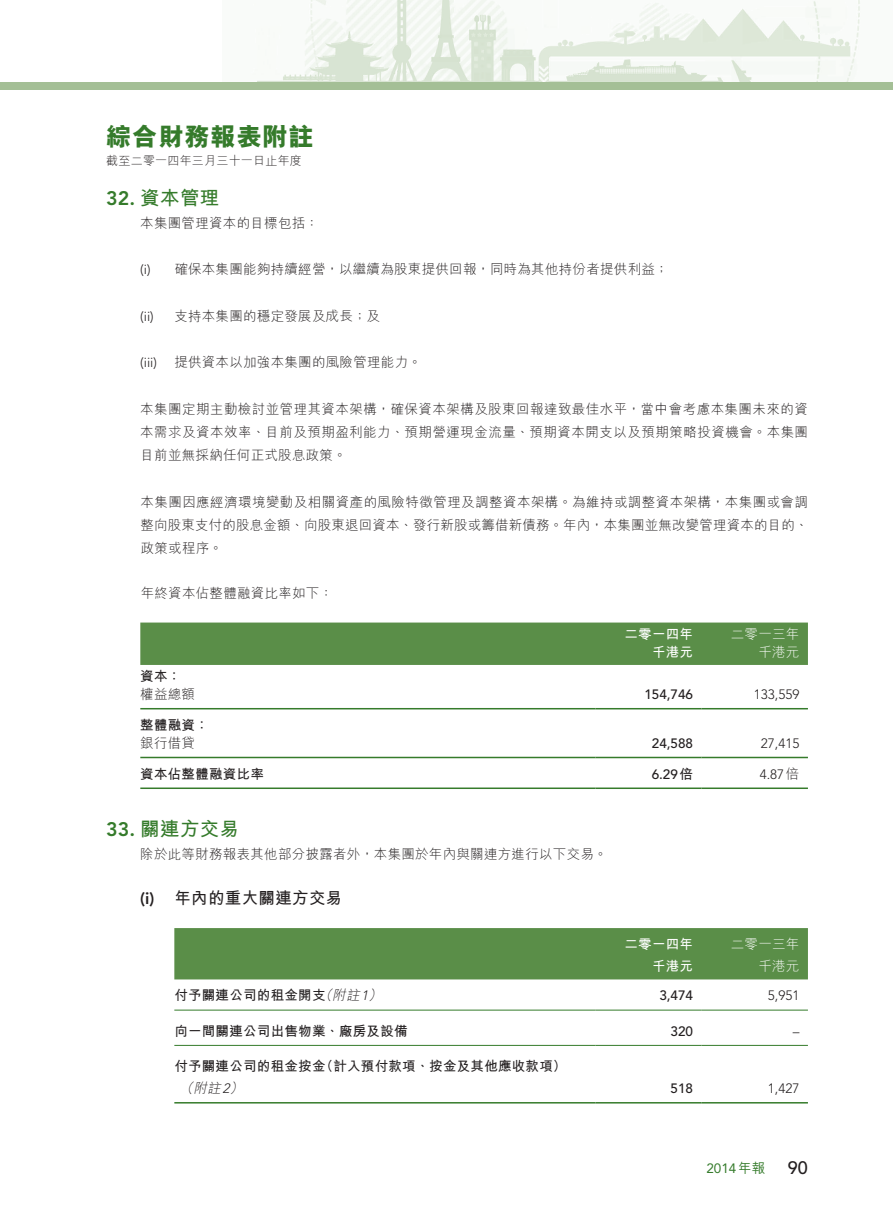
<style>
.page{position:relative;width:893px;height:1212px;background:#fff}
.page>*{position:absolute;margin:0;border:0;box-sizing:border-box;transform-origin:0 0}
.t1{font:800 25.5px "M Hei HK";letter-spacing:.02em;color:#357b2b}
.t2{font:700 19.5px "M Hei HK";letter-spacing:.02em;color:#357b2b}
.t3{font:500 18px "Avenir LT Std";color:#231f20}
.t4{font:700 16.5px "M Hei HK";letter-spacing:.02em;color:#231f20}
.t5{font:800 16.5px "Avenir LT Std";color:#231f20}
.t6{font:300 13.5px/23.2px "M Hei HK";letter-spacing:.02em;color:#231f20;text-align:justify}
.t7{font:700 13.5px "M Hei HK";letter-spacing:.02em;color:#231f20}
.t8{font:300 13.5px "Avenir LT Std";color:#231f20}
.t9{font:500 13.5px "Avenir LT Std";color:#231f20}
.t10{font:300 13.5px "M Hei HK";letter-spacing:.02em;color:#fff}
.t11{font:700 13.5px "M Hei HK";letter-spacing:.02em;color:#fff}
.t12{font:italic 300 13.5px "M Hei HK";color:#231f20}
.t13{font:13.5px "Avenir LT Std";color:#357b2b}
.t14{font:300 12px "M Hei HK";letter-spacing:.02em;color:#231f20}
.s1{font-family:"Avenir LT Std";font-weight:800}
.s2{font-family:"M Hei HK";font-weight:700}
.s3{font-family:"M Hei HK"}
.s4{font-family:"Avenir LT Std"}
.s5{font-family:"M Hei HK";font-weight:500}
</style>
<div class="page">
<img style="left:257px;top:0;width:603px;height:82px">
<div style="left:0;top:82px;width:893px;height:7px;background:#a4bf96"></div>
<div style="left:140px;top:622px;width:668px;height:43px;background:#5a8e48"></div>
<hr style="left:140px;top:708px;width:455px;height:1px;background:#357b2b">
<hr style="left:595px;top:708px;width:107px;height:1px;background:#357b2b">
<hr style="left:702px;top:708px;width:106px;height:1px;background:#357b2b">
<hr style="left:140px;top:757px;width:455px;height:1px;background:#357b2b">
<hr style="left:595px;top:757px;width:107px;height:1px;background:#357b2b">
<hr style="left:702px;top:757px;width:106px;height:1px;background:#357b2b">
<hr style="left:140px;top:787px;width:455px;height:2px;background:#357b2b">
<hr style="left:595px;top:787px;width:107px;height:2px;background:#357b2b">
<hr style="left:702px;top:787px;width:106px;height:2px;background:#357b2b">
<div style="left:174px;top:928px;width:634px;height:51px;background:#5a8e48"></div>
<hr style="left:174px;top:1010px;width:421px;height:1px;background:#357b2b">
<hr style="left:595px;top:1010px;width:107px;height:1px;background:#357b2b">
<hr style="left:702px;top:1010px;width:106px;height:1px;background:#357b2b">
<hr style="left:174px;top:1045px;width:421px;height:1px;background:#357b2b">
<hr style="left:595px;top:1045px;width:107px;height:1px;background:#357b2b">
<hr style="left:702px;top:1045px;width:106px;height:1px;background:#357b2b">
<hr style="left:174px;top:1102px;width:421px;height:1px;background:#357b2b">
<hr style="left:595px;top:1102px;width:107px;height:1px;background:#357b2b">
<hr style="left:702px;top:1102px;width:106px;height:1px;background:#357b2b">
<h1 class="t1" style="left:106px;top:124px;width:209px">綜合財務報表附註</h1>
<p class="t14" style="left:106px;top:154px;width:197px">截至二零一四年三月三十一日止年度</p>
<h2 class="t2" style="left:106px;top:183px;width:115px"><span class="s1">32.</span> 資本管理</h2>
<p class="t6" style="left:140px;top:211px;width:180px">本集團管理資本的目標包括：</p>
<p class="t6" style="left:174px;top:257px;width:496px">確保本集團能夠持續經營，以繼續為股東提供回報，同時為其他持份者提供利益;</p>
<p class="t8" style="left:140px;top:262px;width:12px">)i(</p>
<p class="t8" style="left:140px;top:308px;width:15px">)i i(</p>
<p class="t6" style="left:174px;top:304px;width:207px">支持本集團的穩定發展及成長；及</p>
<p class="t6" style="left:174px;top:350px;width:249px">提供資本以加強本集團的風險管理能力。</p>
<p class="t8" style="left:140px;top:355px;width:18px">(iii)</p>
<p class="t6" style="left:140px;top:397px;width:669px">本集團定期主動檢討並管理其資本架構，確保資本架構及股東回報達致最佳水平，當中會考慮本集團未來的資本需求及資本效率、目前及預期盈利能力、預期營運現金流量、預期資本開支以及預期策略投資機會。本集團目前並無採納任何正式股息政策。</p>
<p class="t6" style="left:140px;top:490px;width:669px">本集團因應經濟環境變動及相關資產的風險特徵管理及調整資本架構。為維持或調整資本架構，本集團或會調整向股東支付的股息金額、向股東退回資本、發行新股或籌借新債務。年內，本集團並無改變管理資本的目的、政策或程序。</p>
<p class="t6" style="left:141px;top:581px;width:194px">年終資本佔整體融資比率如下：</p>
<p class="t10" style="left:731px;top:627px;width:70px">二零一三年</p>
<p class="t11" style="left:624px;top:624px;width:70px">二零一四年</p>
<p class="t11" style="left:652px;top:642px;width:43px">千港元</p>
<p class="t10" style="left:758px;top:645px;width:43px">千港元</p>
<p class="t7" style="left:140px;top:666px;width:42px">資本：</p>
<p class="t6" style="left:140px;top:682px;width:56px">權益總額</p>
<p class="t7" style="left:140px;top:715px;width:70px">整體融資：</p>
<p class="t9" style="left:644px;top:687px;width:50px">154,746</p>
<p class="t8" style="left:754px;top:687px;width:47px">133,559</p>
<p class="t6" style="left:140px;top:731px;width:56px">銀行借貸</p>
<p class="t9" style="left:652px;top:735px;width:43px">24,588</p>
<p class="t8" style="left:761px;top:735px;width:40px">27,415</p>
<p class="t7" style="left:140px;top:764px;width:125px">資本佔整體融資比率</p>
<h2 class="t2" style="left:106px;top:815px;width:135px"><span class="s1">33.</span> 關連方交易</h2>
<p class="t6" style="left:140px;top:842px;width:469px">除於此等財務報表其他部分披露者外，本集團於年內與關連方進行以下交易。</p>
<p class="t4" style="left:174px;top:886px;width:169px">年內的重大關連方交易</p>
<p class="t5" style="left:140px;top:888px;width:16px">)i(</p>
<p class="t9" style="left:652px;top:766px;width:43px">6.29 <span class="s2">倍</span></p>
<p class="t8" style="left:760px;top:766px;width:41px">4.87 <span class="s3">倍</span></p>
<p class="t11" style="left:624px;top:934px;width:70px">二零一四年</p>
<p class="t10" style="left:731px;top:937px;width:70px">二零一三年</p>
<p class="t11" style="left:652px;top:956px;width:43px">千港元</p>
<p class="t10" style="left:758px;top:959px;width:43px">千港元</p>
<p class="t12" style="left:319px;top:988px;width:18px">（</p>
<p class="t12" style="left:332px;top:988px;width:54px">附註 (<span class="s4">1</span></p>
<p class="t7" style="left:174px;top:985px;width:153px">付予關連公司的租金開支</p>
<p class="t9" style="left:659px;top:988px;width:35px">3,474</p>
<p class="t8" style="left:768px;top:988px;width:33px">5,951</p>
<p class="t7" style="left:174px;top:1021px;width:235px">向一間關連公司出售物業、廠房及設備</p>
<p class="t7" style="left:320px;top:1056px;width:248px">（計入預付款項、按金及其他應收款項(</p>
<p class="t7" style="left:174px;top:1056px;width:153px">付予關連公司的租金按金</p>
<p class="t9" style="left:671px;top:1023px;width:24px">320</p>
<p class="t8" style="left:793px;top:1023px;width:8px">–</p>
<p class="t12" style="left:180px;top:1081px;width:18px">（</p>
<p class="t12" style="left:193px;top:1081px;width:54px">附註 (<span class="s4">2</span></p>
<p class="t9" style="left:671px;top:1081px;width:24px">518</p>
<p class="t8" style="left:768px;top:1081px;width:33px">1,427</p>
<p class="t13" style="left:706px;top:1160px;width:60px">2014<span class="s5">年報</span></p>
<h3 class="t3" style="left:788px;top:1157px;width:22px">90</h3>
</div>
